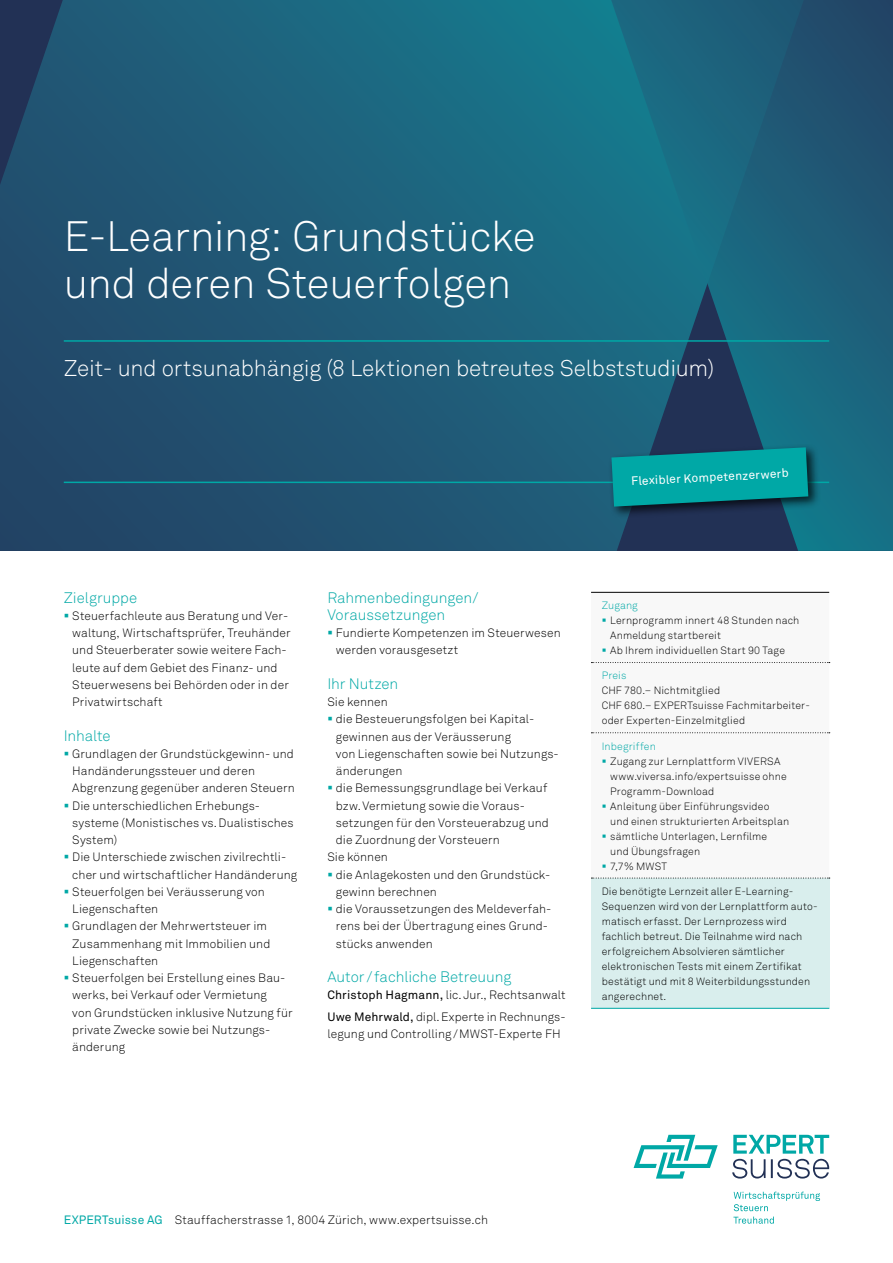
<style>
.page{position:relative;width:893px;height:1263px;background:#fff}
.page>*{position:absolute;margin:0;border:0;box-sizing:border-box;transform-origin:0 0}
.t1{font:42px/46.5px "Akkurat Light Pro";letter-spacing:-.005em;color:#fff}
.t2{font:22.5px "Akkurat Light Pro";letter-spacing:-.005em;color:#fff}
.t3{font:15px/17.2px "Akkurat Light Pro";letter-spacing:-.005em;color:#00a8a6}
.t4{font:12px/17.2px "Akkurat Light Pro";letter-spacing:.01em;color:#000}
.t5{font:12px "Akkurat Pro";color:#fff}
.t6{font:10.5px/15px "Akkurat Light Pro";letter-spacing:.015em;color:#000}
.t7{font:10.5px "Akkurat Light Pro";letter-spacing:.015em;color:#00a8a6}
.s1{font-family:"Akkurat Pro"}
.s2{font-family:"Akkurat Pro";color:#00a8a6}
</style>
<div class="page">
<svg style="left:732px;top:1135px;width:97px;height:43px"></svg>
<svg style="left:634px;top:1135px;width:84px;height:43px"></svg>
<svg style="left:733px;top:1191px;width:87px;height:33px"></svg>
<svg style="left:0;top:0;width:607px;height:551px;background:#1f5a76"></svg>
<svg style="left:607px;top:0;width:286px;height:551px;background:#1c5f79"></svg>
<hr style="left:64px;top:340px;width:765px;height:2px;background:#00a8a6">
<hr style="left:64px;top:482px;width:765px;height:1px;background:#00a8a6">
<svg style="left:591px;top:663px;width:238px;height:215px"></svg>
<div style="left:591px;top:878px;width:238px;height:130px;background:#d9eeed"></div>
<svg style="left:591px;top:732px;width:239px;height:1px"></svg>
<hr style="left:591px;top:592px;width:238px;height:1px;background:#000">
<svg style="left:591px;top:662px;width:239px;height:1px"></svg>
<svg style="left:591px;top:878px;width:239px;height:1px"></svg>
<hr style="left:591px;top:1008px;width:238px;height:1px;background:#00a8a6">
<div style="left:608px;top:443px;width:213px;height:76px;background:#000;opacity:.75"></div>
<svg style="left:611px;top:447px;width:197px;height:60px;background:#049295"></svg>
<h1 class="t1" style="left:64px;top:214px;width:473px">E-Learning: Grundstücke und deren Steuerfolgen</h1>
<h2 class="t2" style="left:64px;top:354px;width:652px">Zeit- und ortsunabhängig (8 Lektionen betreutes Selbststudium)</h2>
<p class="t5" style="left:631px;top:474px;width:159px;rotate:-3deg">Flexibler Kompetenzerwerb</p>
<p class="t3" style="left:64px;top:589px;width:75px">Zielgruppe</p>
<p class="t4" style="left:72px;top:607px;width:220px">Steuerfachleute aus Beratung und Ver&shy;waltung, Wirtschaftsprüfer, Treuhänder und Steuerberater sowie weitere Fach&shy;leute auf dem Gebiet des Finanz- und Steuerwesens bei Behörden oder in der Privatwirtschaft</p>
<p class="t3" style="left:64px;top:727px;width:48px">Inhalte</p>
<p class="t4" style="left:72px;top:745px;width:226px">Grundlagen der Grundstückgewinn- und<br>Handänderungssteuer und deren<br>Abgrenzung gegenüber anderen Steuern<br>Die unterschiedlichen Erhebungs&shy;systeme (Monistisches vs.Dualistisches<br>System)<br>Die Unterschiede zwischen zivilrechtli&shy;cher und wirtschaftlicher Handänderung<br>Steuerfolgen bei Veräusserung von<br>Liegenschaften<br>Grundlagen der Mehrwertsteuer im<br>Zusammenhang mit Immobilien und<br>Liegenschaften<br>Steuerfolgen bei Erstellung eines Bau&shy;werks, bei Verkauf oder Vermietung<br>von Grundstücken inklusive Nutzung für private Zwecke sowie bei Nutzungs&shy;änderung</p>
<p class="t3" style="left:327px;top:589px;width:152px">Rahmenbedingungen/<br>Voraussetzungen</p>
<p class="t4" style="left:336px;top:624px;width:226px">Fundierte Kompetenzen im Steuerwesen werden vorausgesetzt</p>
<p class="t3" style="left:327px;top:675px;width:72px">Ihr Nutzen</p>
<p class="t4" style="left:327px;top:693px;width:62px">Sie kennen</p>
<p class="t4" style="left:336px;top:711px;width:198px">die Besteuerungsfolgen bei Kapital-</p>
<p class="t4" style="left:336px;top:728px;width:177px">gewinnen aus der Veräusserung</p>
<p class="t4" style="left:336px;top:745px;width:223px">von Liegenschaften sowie bei Nutzungs-</p>
<p class="t4" style="left:336px;top:762px;width:68px">änderungen</p>
<p class="t4" style="left:336px;top:780px;width:213px">die Bemessungsgrundlage bei Verkauf</p>
<p class="t4" style="left:336px;top:797px;width:189px">bzw.Vermietung sowie die Voraus-</p>
<p class="t4" style="left:336px;top:814px;width:214px">setzungen für den Vorsteuerabzug und</p>
<p class="t4" style="left:336px;top:831px;width:165px">die Zuordnung der Vorsteuern</p>
<p class="t4" style="left:327px;top:849px;width:62px">Sie können</p>
<p class="t4" style="left:336px;top:866px;width:214px">die Anlagekosten und den Grundstück-</p>
<p class="t4" style="left:336px;top:883px;width:103px">gewinn berechnen</p>
<p class="t4" style="left:336px;top:900px;width:217px">die Voraussetzungen des Meldeverfah-</p>
<p class="t4" style="left:336px;top:918px;width:214px">rens bei der Übertragung eines Grund-</p>
<p class="t4" style="left:336px;top:935px;width:98px">stücks anwenden</p>
<p class="t3" style="left:327px;top:968px;width:186px">Autor/fachliche Betreuung</p>
<p class="t4" style="left:327px;top:985px;width:240px;line-height:21.5px"><span class="s1">Christoph Hagmann,</span> lic.Jur., Rechtsanwalt<br><span class="s1">Uwe Mehrwald,</span> dipl.Experte in Rechnungs-</p>
<p class="t4" style="left:327px;top:1025px;width:235px">legung und Controlling/MWST-Experte FH</p>
<p class="t7" style="left:602px;top:599px;width:38px">Zugang</p>
<p class="t6" style="left:610px;top:613px;width:191px">Lernprogramm innert 48 Stunden nach<br>Anmeldung startbereit<br>Ab Ihrem individuellen Start 90 Tage</p>
<p class="t7" style="left:602px;top:669px;width:26px">Preis</p>
<p class="t6" style="left:602px;top:683px;width:210px">CHF 780.– Nichtmitglied<br>CHF 680.– EXPERTsuisse Fachmitarbeiter&shy;oder Experten-Einzelmitglied</p>
<p class="t7" style="left:602px;top:740px;width:56px">Inbegriffen</p>
<p class="t6" style="left:610px;top:753px;width:180px">Zugang zur Lernplattform VIVERSA www.viversa.info/expertsuisse ohne<br>Programm-Download<br>Anleitung über Einführungsvideo und einen strukturierten Arbeitsplan sämtliche Unterlagen, Lernfilme<br>und Übungsfragen<br>7,7% MWST</p>
<p class="t6" style="left:602px;top:884px;width:217px">Die benötigte Lernzeit aller E-Learning-Sequenzen wird von der Lernplattform auto&shy;matisch erfasst. Der Lernprozess wird fachlich betreut. Die Teilnahme wird nach erfolgreichem Absolvieren sämtlicher elektronischen Tests mit einem Zertifikat bestätigt und mit 8 Weiterbildungsstunden angerechnet.</p>
<p class="t4" style="left:64px;top:1211px;width:426px"><span class="s2">EXPERTsuisse AG</span> Stauffacherstrasse 1, 8004 Zürich, www.expertsuisse.ch</p>
</div>
